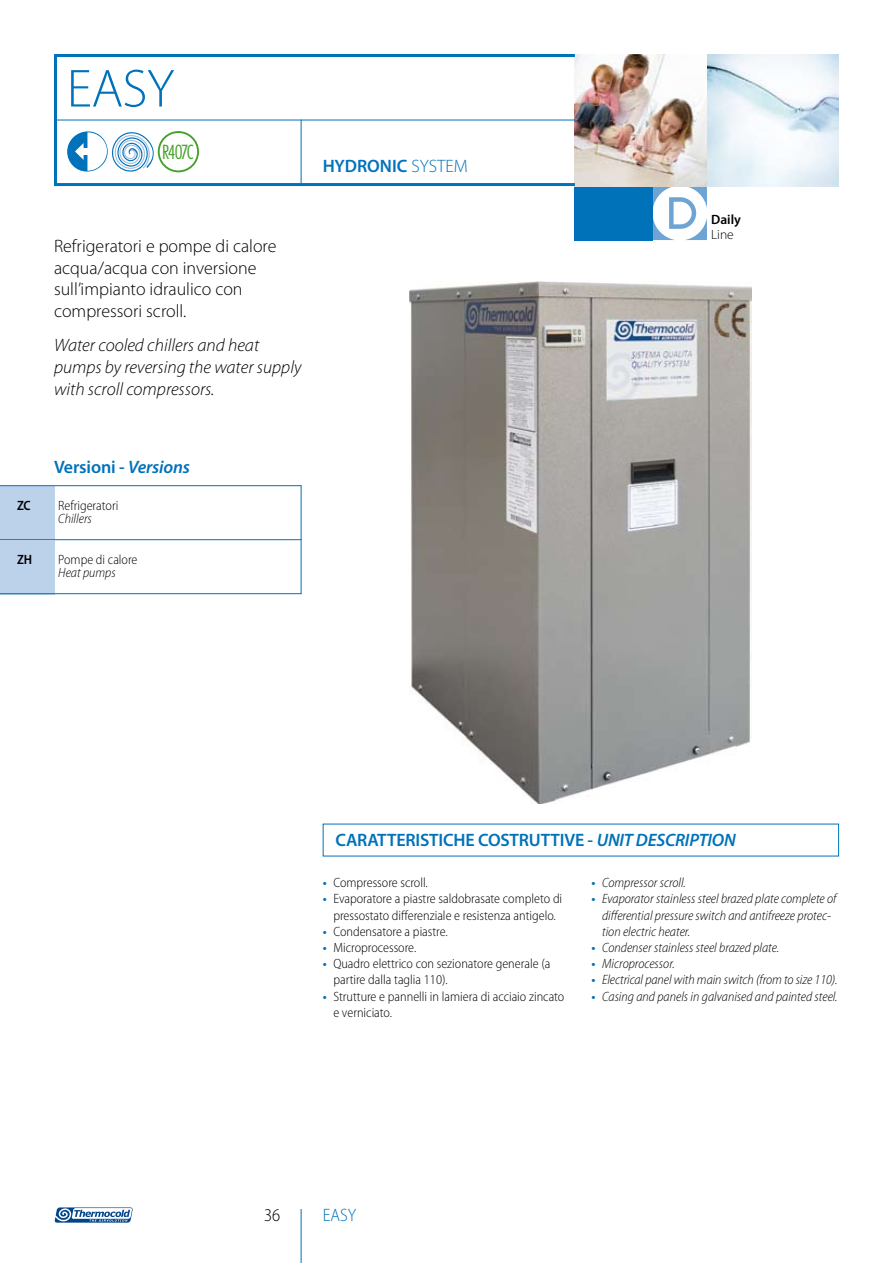
<style>
.page{position:relative;width:893px;height:1263px;background:#fff}
.page>*{position:absolute;margin:0;border:0;box-sizing:border-box;transform-origin:0 0}
.t1{font:300 54px "Myriad Pro";color:#0072ba}
.t2{font:300 condensed 18.9px "Futura";letter-spacing:-.085em;color:#45a12b}
.t3{font:300 18px/21.6px "Myriad Pro";color:#000}
.t4{font:italic 300 18px/21.6px "Myriad Pro";color:#000}
.t5{font:600 18px "Myriad Pro";letter-spacing:-.01em;color:#0072ba}
.t6{font:300 semi-condensed 18px "Myriad Pro";color:#0072ba}
.t7{font:300 semi-condensed 18px "Myriad Pro";color:#000}
.t8{font:300 semi-condensed 13.5px/16.2px "Myriad Pro";color:#000}
.t9{font:italic 300 semi-condensed 13.5px/16.2px "Myriad Pro";color:#000}
.t10{font:600 13.5px "Myriad Pro";color:#000}
.t11{font:300 13.5px "Myriad Pro";color:#000}
.t12{font:600 semi-condensed 13.5px "Myriad Pro";color:#000}
.s1{font-weight:300}
.s2{font-style:italic}
.s3{font-weight:600;color:#0072ba}
.s4{font-weight:600;font-style:normal;color:#0072ba}
</style>
<div class="page">
<svg style="left:653px;top:186px;width:54px;height:54px"></svg>
<img style="left:575px;top:54px;width:264px;height:132px">
<div style="left:575px;top:186px;width:78px;height:54px;background:#0072ba"></div>
<img style="left:410px;top:281px;width:342px;height:523px">
<div style="left:158px;top:131px;width:41px;height:41px;border:2px solid #45a12b;border-radius:50%"></div>
<svg style="left:67px;top:131px;width:87px;height:41px"></svg>
<hr style="left:54px;top:54px;width:521px;height:3px;background:#0072ba">
<hr style="left:54px;top:120px;width:521px;height:1px;background:#0072ba">
<hr style="left:54px;top:183px;width:521px;height:3px;background:#0072ba">
<hr style="left:54px;top:54px;width:3px;height:132px;background:#0072ba">
<hr style="left:301px;top:120px;width:1px;height:66px;background:#0072ba">
<hr style="left:301px;top:485px;width:1px;height:109px;background:#0072ba">
<hr style="left:301px;top:1209px;width:1px;height:54px;background:#0072ba">
<svg style="left:54px;top:1207px;width:79px;height:16px"></svg>
<div style="left:0;top:486px;width:54px;height:54px;background:#bcd1ea"></div>
<hr style="left:0;top:539px;width:301px;height:1px;background:#0072ba">
<hr style="left:0;top:485px;width:301px;height:1px;background:#0072ba">
<div style="left:0;top:540px;width:54px;height:54px;background:#bcd1ea"></div>
<hr style="left:0;top:593px;width:301px;height:1px;background:#0072ba">
<h1 class="t1" style="left:67px;top:59px;width:109px">EASY</h1>
<h2 class="t2" style="left:162px;top:141px;width:33px">R407C</h2>
<h3 class="t5" style="left:323px;top:156px;width:147px">HYDRONIC <span class="s1">SYSTEM</span></h3>
<h3 class="t3" style="left:54px;top:236px;width:224px">Refrigeratori e pompe di calore acqua/acqua con inversione sull’impianto idraulico con compressori scroll.</h3>
<h3 class="t4" style="left:54px;top:335px;width:249px">Water cooled chillers and heat pumps by reversing the water supply with scroll compressors.</h3>
<p class="t12" style="left:17px;top:498px;width:15px">ZC</p>
<p class="t12" style="left:17px;top:552px;width:17px">ZH</p>
<h3 class="t5" style="left:54px;top:456px;width:138px">Versioni - <span class="s2">Versions</span></h3>
<p class="t8" style="left:58px;top:497px;width:62px">Refrigeratori</p>
<p class="t9" style="left:58px;top:511px;width:35px">Chillers</p>
<p class="t8" style="left:58px;top:551px;width:81px">Pompe di calore</p>
<p class="t9" style="left:58px;top:565px;width:59px">Heat pumps</p>
<p class="t10" style="left:711px;top:212px;width:31px">Daily</p>
<p class="t11" style="left:711px;top:227px;width:24px">Line</p>
<h3 class="t5" style="left:335px;top:830px;width:402px">CARATTERISTICHE COSTRUTTIVE - <span class="s2">UNIT DESCRIPTION</span></h3>
<p class="t8" style="left:323px;top:875px;width:107px"><span class="s3">•</span> Compressore scroll.</p>
<p class="t8" style="left:323px;top:891px;width:241px;text-align:center"><span class="s3">•</span> Evaporatore a piastre saldobrasate completo di pressostato differenziale e resistenza antigelo.</p>
<p class="t8" style="left:323px;top:923px;width:127px"><span class="s3">•</span> Condensatore a piastre.</p>
<p class="t8" style="left:323px;top:940px;width:95px"><span class="s3">•</span> Microprocessore.</p>
<p class="t8" style="left:333px;top:956px;width:219px;text-indent:-11px"><span class="s3">•</span> Quadro elettrico con sezionatore generale (a partire dalla taglia 110).</p>
<p class="t8" style="left:333px;top:988px;width:232px;text-indent:-11px"><span class="s3">•</span> Strutture e pannelli in lamiera di acciaio zincato e verniciato.</p>
<p class="t9" style="left:591px;top:875px;width:96px"><span class="s4">•</span> Compressor scroll.</p>
<p class="t9" style="left:602px;top:891px;width:236px;text-indent:-11px"><span class="s4">•</span> Evaporator stainless steel brazed plate complete of differential pressure switch and antifreeze protec&shy;tion electric heater.</p>
<p class="t9" style="left:591px;top:940px;width:189px"><span class="s4">•</span> Condenser stainless steel brazed plate.</p>
<p class="t9" style="left:591px;top:956px;width:85px"><span class="s4">•</span> Microprocessor.</p>
<p class="t9" style="left:591px;top:972px;width:248px"><span class="s4">•</span> Electrical panel with main switch (from to size 110).</p>
<p class="t9" style="left:591px;top:988px;width:248px"><span class="s4">•</span> Casing and panels in galvanised and painted steel.</p>
<h3 class="t7" style="left:264px;top:1205px;width:18px">36</h3>
<h3 class="t6" style="left:323px;top:1205px;width:35px">EASY</h3>
</div>
